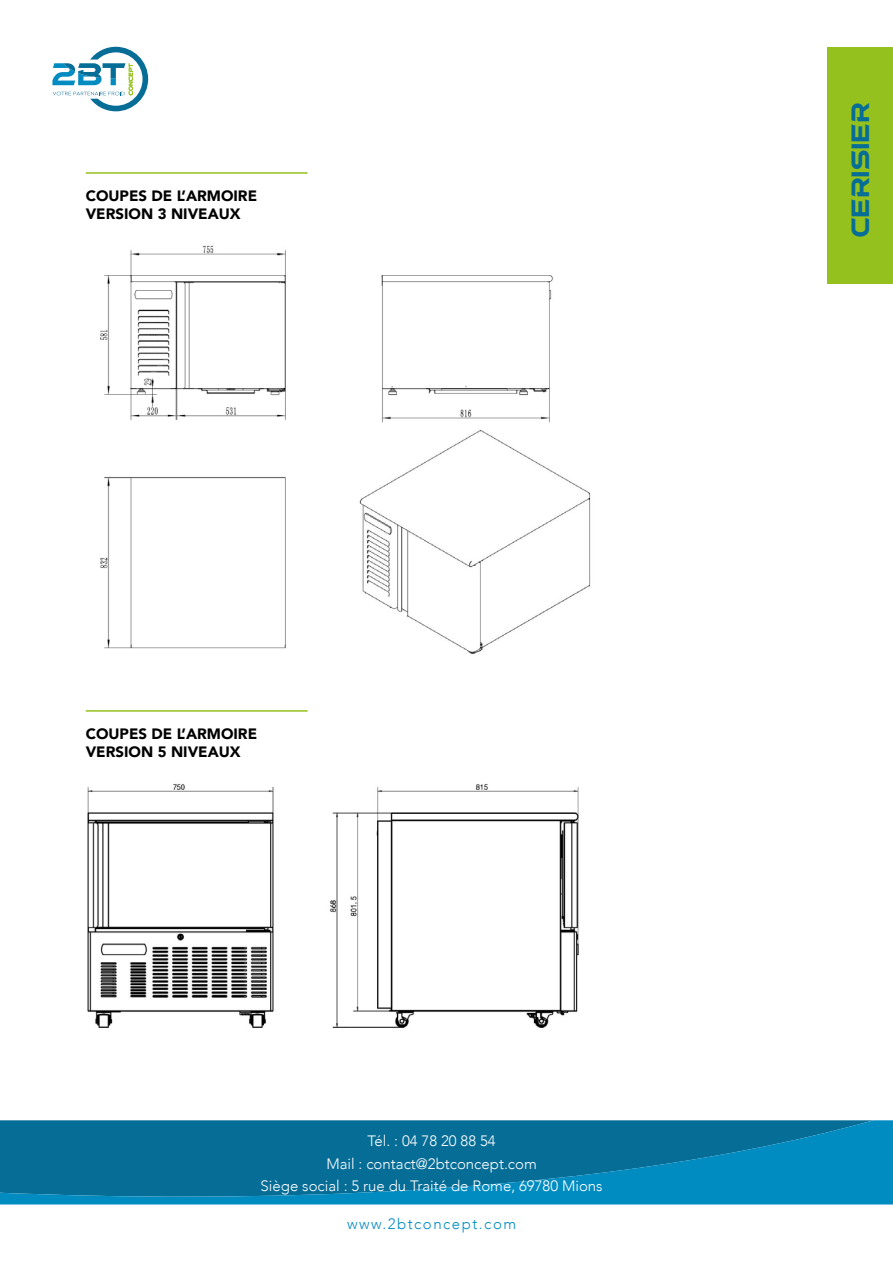
<style>
.page{position:relative;width:893px;height:1263px;background:#fff}
.page>*{position:absolute;margin:0;border:0;box-sizing:border-box;transform-origin:0 0}
.t1{font:22.5px "a Atmospheric";color:#066d97}
.t2{font:300 15px/22.5px "Avenir";color:#fff;text-align:center}
.t3{font:900 15px/18px "Avenir";color:#000}
.t4{font:300 15px "Avenir";letter-spacing:.1em;color:#008bc1}
</style>
<div class="page">
<svg style="left:0;top:1120px;width:893px;height:85px;background:#0678a5"></svg>
<svg style="left:52px;top:47px;width:96px;height:64px"></svg>
<div style="left:827px;top:47px;width:66px;height:237px;background:#95c11f"></div>
<hr style="left:86px;top:172px;width:222px;height:2px;background:#95c11f">
<hr style="left:86px;top:710px;width:222px;height:2px;background:#95c11f">
<img style="left:100px;top:245px;width:491px;height:409px">
<img style="left:87px;top:784px;width:492px;height:244px">
<p class="t3" style="left:86px;top:186px;width:173px">COUPES DE L’ARMOIRE<br>VERSION 3 NIVEAUX</p>
<p class="t3" style="left:86px;top:724px;width:173px">COUPES DE L’ARMOIRE<br>VERSION 5 NIVEAUX</p>
<p class="t2" style="left:261px;top:1130px;width:344px">Tél. : 04 78 20 88 54<br>Mail : contact@2btconcept.com<br>Siège social : 5 rue du Traité de Rome, 69780 Mions</p>
<p class="t4" style="left:347px;top:1215px;width:171px">www.2btconcept.com</p>
<h1 class="t1" style="left:851px;top:237px;width:135px;rotate:-90deg">CERISIER</h1>
</div>
